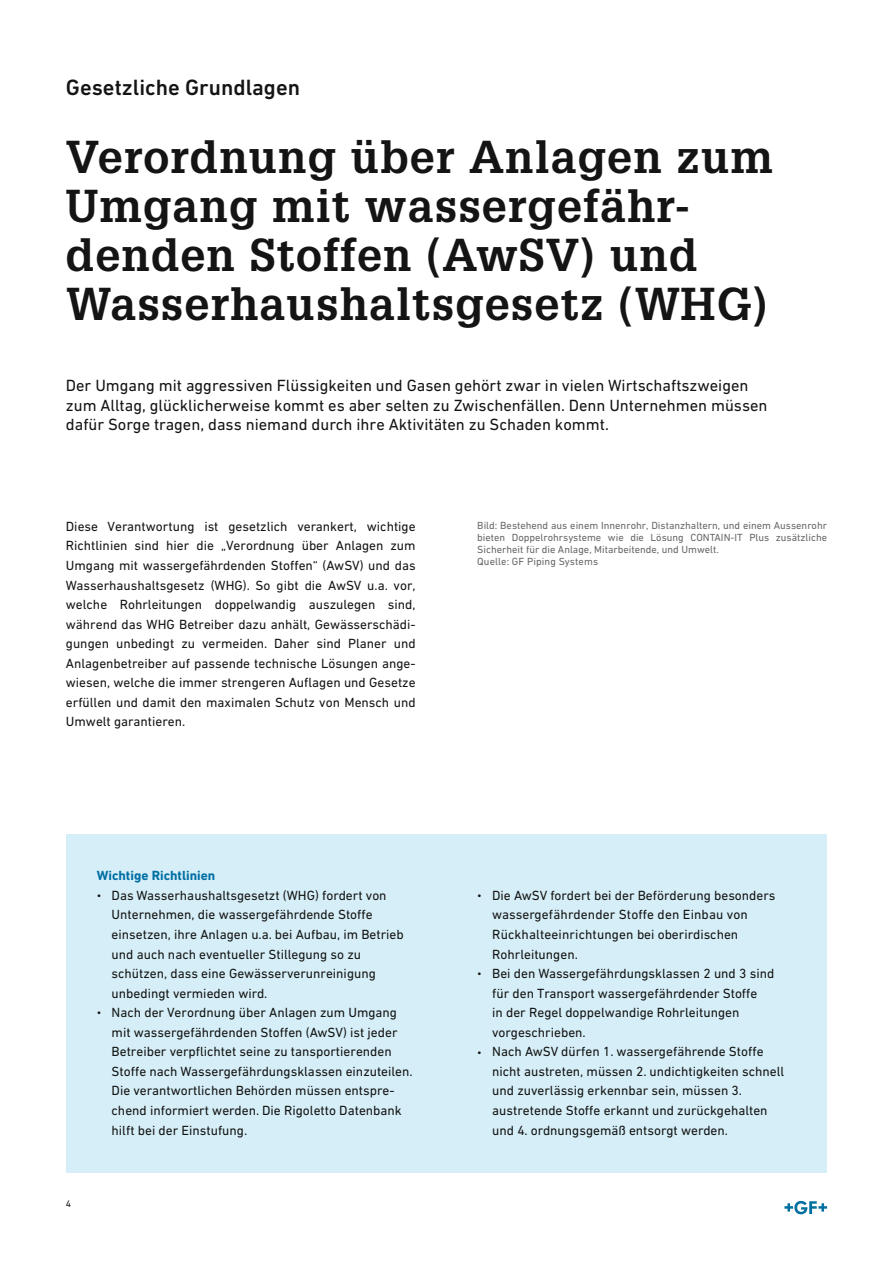
<style>
.page{position:relative;width:893px;height:1263px;background:#fff}
.page>*{position:absolute;margin:0;border:0;box-sizing:border-box;transform-origin:0 0}
.t1{font:700 45px/48.9px "Glypha LT Pro";letter-spacing:.025em;color:#131413}
.t2{font:500 22.5px "DIN Next W1 G";color:#131413}
.t3{font:16.5px/19.5px "DIN Next W1 G";color:#131413}
.t4{font:13.5px/19.5px "DIN Next W1 G";color:#131413}
.t5{font:700 13.5px "DIN Next W1 G";color:#006fa4}
.t6{font:10.5px/12px "DIN Next W1 G";color:#686867}
.t7{font:9.75px "DIN Next W1 G";color:#131413}
.s1{font-size:10.5px}
</style>
<div class="page">
<div style="left:66px;top:834px;width:760px;height:338px;background:#d6eef7"></div>
<svg style="left:784px;top:1201px;width:43px;height:13px"></svg>
<h2 class="t2" style="left:66px;top:74px;width:236px">Gesetzliche Grundlagen</h2>
<h1 class="t1" style="left:66px;top:131px;width:708px">Verordnung über Anlagen zum<br>Umgang mit wassergefähr&shy;denden Stoffen (AwSV) und<br>Wasserhaushaltsgesetz (WHG)</h1>
<p class="t3" style="left:66px;top:376px;width:703px">Der Umgang mit aggressiven Flüssigkeiten und Gasen gehört zwar in vielen Wirtschaftszweigen zum Alltag, glücklicherweise kommt es aber selten zu Zwischenfällen. Denn Unternehmen müssen dafür Sorge tragen, dass niemand durch ihre Aktivitäten zu Schaden kommt.</p>
<p class="t4" style="left:66px;top:516px;width:351px;text-align:justify">Diese Verantwortung ist gesetzlich verankert, wichtige Richtlinien sind hier die „Verordnung über Anlagen zum Umgang mit wassergefährdenden Stoffen“ (AwSV) und das Wasserhaushaltsgesetz (WHG). So gibt die AwSV u.a. vor, welche Rohrleitungen doppelwandig auszulegen sind, während das WHG Betreiber dazu anhält, Gewässerschädi&shy;gungen unbedingt zu vermeiden. Daher sind Planer und Anlagenbetreiber auf passende technische Lösungen ange&shy;wiesen, welche die immer strengeren Auflagen und Gesetze erfüllen und damit den maximalen Schutz von Mensch und Umwelt garantieren.</p>
<p class="t6" style="left:477px;top:519px;width:351px">Bild: Bestehend aus einem Innenrohr, Distanzhaltern, und einem Aussenrohr bieten Doppelrohrsysteme wie die Lösung CONTAIN-IT Plus zusätzliche Sicherheit für die Anlage, Mitarbeitende, und Umwelt.<br>Quelle: GF Piping Systems</p>
<p class="t7" style="left:66px;top:1197px;width:7px">4</p>
<p class="t5" style="left:97px;top:868px;width:120px">Wichtige Richtlinien</p>
<p class="t4" style="left:112px;top:885px;width:294px;text-indent:-15px"><span class="s1">•</span> Das Wasserhaushaltsgesetzt (WHG) fordert von Unternehmen, die wassergefährdende Stoffe einsetzen, ihre Anlagen u.a. bei Aufbau, im Betrieb und auch nach eventueller Stillegung so zu schützen, dass eine Gewässerverunreinigung unbedingt vermieden wird.</p>
<p class="t4" style="left:112px;top:1003px;width:303px;text-indent:-15px"><span class="s1">•</span> Nach der Verordnung über Anlagen zum Umgang mit wassergefährdenden Stoffen (AwSV) ist jeder Betreiber verpflichtet seine zu tansportierenden Stoffe nach Wassergefährdungsklassen einzuteilen.<br>Die verantwortlichen Behörden müssen entspre&shy;chend informiert werden. Die Rigoletto Datenbank hilft bei der Einstufung.</p>
<p class="t4" style="left:492px;top:885px;width:285px;text-indent:-15px"><span class="s1">•</span> Die AwSV fordert bei der Beförderung besonders wassergefährdender Stoffe den Einbau von Rückhalteeinrichtungen bei oberirdischen Rohrleitungen.</p>
<p class="t4" style="left:492px;top:963px;width:284px;text-indent:-15px"><span class="s1">•</span> Bei den Wassergefährdungsklassen 2 und 3 sind für den Transport wassergefährdender Stoffe<br>in der Regel doppelwandige Rohrleitungen vorgeschrieben.</p>
<p class="t4" style="left:492px;top:1042px;width:293px;text-indent:-15px"><span class="s1">•</span> Nach AwSV dürfen 1. wassergefährende Stoffe nicht austreten, müssen 2. undichtigkeiten schnell und zuverlässig erkennbar sein, müssen 3. austretende Stoffe erkannt und zurückgehalten und 4. ordnungsgemäß entsorgt werden.</p>
</div>
